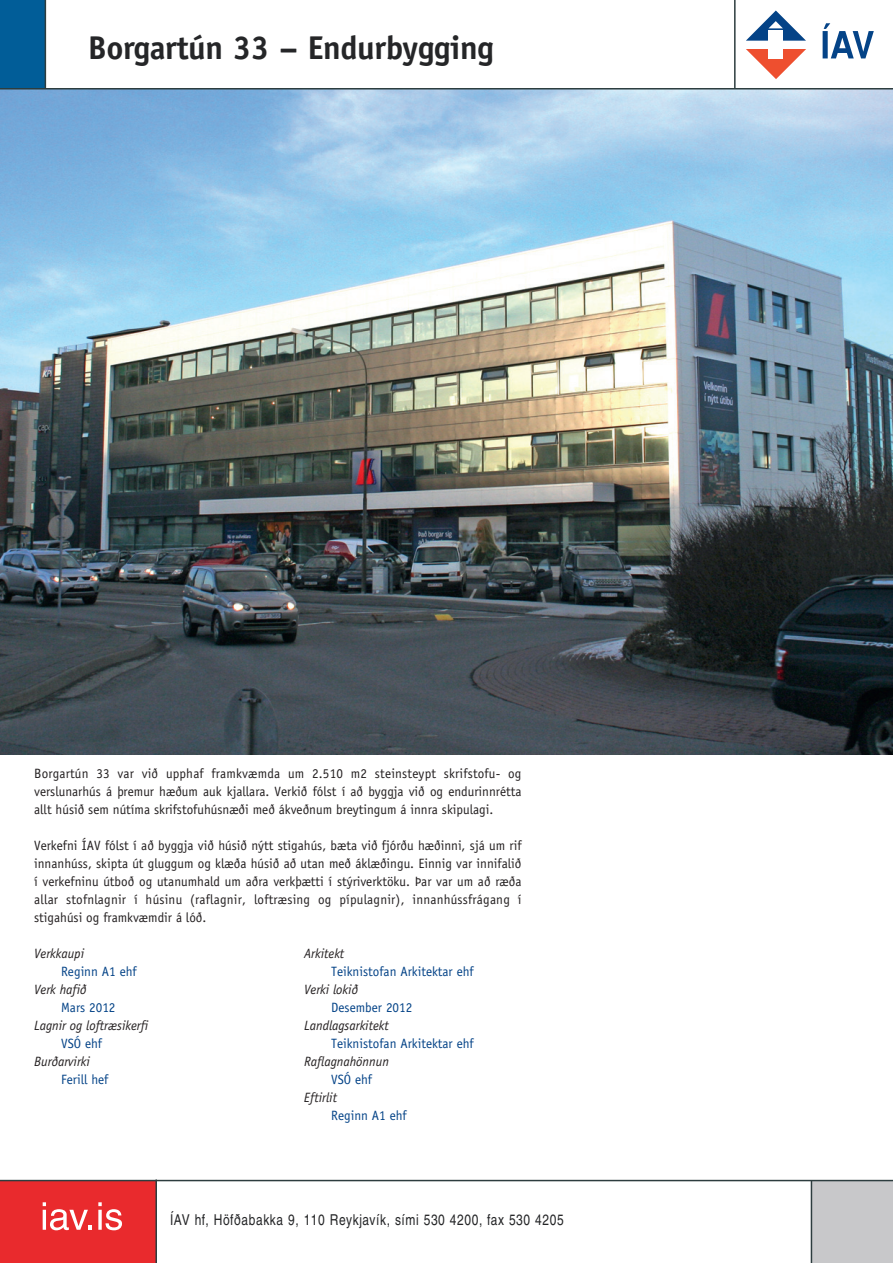
<style>
.page{position:relative;width:893px;height:1263px;background:#fff}
.page>*{position:absolute;margin:0;border:0;box-sizing:border-box;transform-origin:0 0}
.t1{font:700 33px "Officina Sans";letter-spacing:-.01em;color:#252628}
.t2{font:15px "Helvetica";letter-spacing:.05em;color:#242527;scale:.8 1}
.t3{font:13.5px/18px "Officina Sans";color:#231f20;text-align:justify}
.t4{font:13.5px "Officina Sans";color:#044387}
.t5{font:italic 13.5px "Officina Sans";color:#231f20}
</style>
<div class="page">
<img style="left:0;top:89px;width:893px;height:666px">
<div style="left:0;top:1180px;width:156px;height:83px;background:#e92a2d"></div>
<div style="left:812px;top:1180px;width:81px;height:83px;background:#c8c8ca"></div>
<svg style="left:746px;top:49px;width:60px;height:30px"></svg>
<svg style="left:746px;top:11px;width:60px;height:30px"></svg>
<div style="left:768px;top:31px;width:15px;height:28px;background:#fff"></div>
<svg style="left:823px;top:23px;width:51px;height:35px"></svg>
<div style="left:0;top:0;width:45px;height:88px;background:#015d98"></div>
<hr style="left:0;top:1180px;width:893px;height:1px;background:#2d3d3f">
<svg style="left:43px;top:1202px;width:49px;height:28px"></svg>
<svg style="left:98px;top:1202px;width:24px;height:28px"></svg>
<hr style="left:811px;top:1181px;width:1px;height:82px;background:#2d3d3f">
<hr style="left:155px;top:1179px;width:2px;height:84px;background:#2d3d3f">
<hr style="left:0;top:88px;width:893px;height:1px;background:#2d3d3f">
<hr style="left:45px;top:0;width:1px;height:88px;background:#2d3d3f">
<hr style="left:734px;top:0;width:2px;height:88px;background:#2d3d3f">
<h1 class="t1" style="left:88px;top:36px;width:408px">Borgartún 33 – Endurbygging</h1>
<p class="t3" style="left:34px;top:766px;width:489px">Borgartún 33 var við upphaf framkvæmda um 2.510 m2 steinsteypt skrifstofu- og verslunarhús á þremur hæðum auk kjallara. Verkið fólst í að byggja við og endurinnrétta allt húsið sem nútíma skrifstofuhúsnæði með ákveðnum breytingum á innra skipulagi.</p>
<p class="t3" style="left:34px;top:838px;width:489px">Verkefni ÍAV fólst í að byggja við húsið nýtt stigahús, bæta við fjórðu hæðinni, sjá um rif innanhúss, skipta út gluggum og klæða húsið að utan með áklæðingu. Einnig var innifalið í verkefninu útboð og utanumhald um aðra verkþætti í stýriverktöku. Þar var um að ræða allar stofnlagnir í húsinu (raflagnir, loftræsing og pípulagnir), innanhússfrágang í stigahúsi og framkvæmdir á lóð.</p>
<p class="t5" style="left:34px;top:948px;width:51px">Verkkaupi</p>
<p class="t5" style="left:304px;top:948px;width:42px">Arkitekt</p>
<p class="t4" style="left:61px;top:966px;width:77px">Reginn A1 ehf</p>
<p class="t4" style="left:331px;top:966px;width:144px">Teiknistofan Arkitektar ehf</p>
<p class="t5" style="left:34px;top:984px;width:54px">Verk hafið</p>
<p class="t5" style="left:304px;top:984px;width:55px">Verki lokið</p>
<p class="t4" style="left:61px;top:1002px;width:56px">Mars 2012</p>
<p class="t4" style="left:331px;top:1002px;width:83px">Desember 2012</p>
<p class="t5" style="left:34px;top:1020px;width:116px">Lagnir og loftræsikerfi</p>
<p class="t5" style="left:304px;top:1020px;width:86px">Landlagsarkitekt</p>
<p class="t4" style="left:61px;top:1038px;width:42px">VSÓ ehf</p>
<p class="t4" style="left:331px;top:1038px;width:144px">Teiknistofan Arkitektar ehf</p>
<p class="t5" style="left:34px;top:1056px;width:57px">Burðarvirki</p>
<p class="t5" style="left:304px;top:1056px;width:86px">Raflagnahönnun</p>
<p class="t4" style="left:61px;top:1074px;width:49px">Ferill hef</p>
<p class="t4" style="left:331px;top:1074px;width:42px">VSÓ ehf</p>
<p class="t5" style="left:304px;top:1092px;width:34px">Eftirlit</p>
<p class="t4" style="left:331px;top:1110px;width:77px">Reginn A1 ehf</p>
<p class="t2" style="left:170px;top:1214px;width:494px">ÍAV hf, Höfðabakka 9, 110 Reykjavík, sími 530 4200, fax 530 4205</p>
</div>
